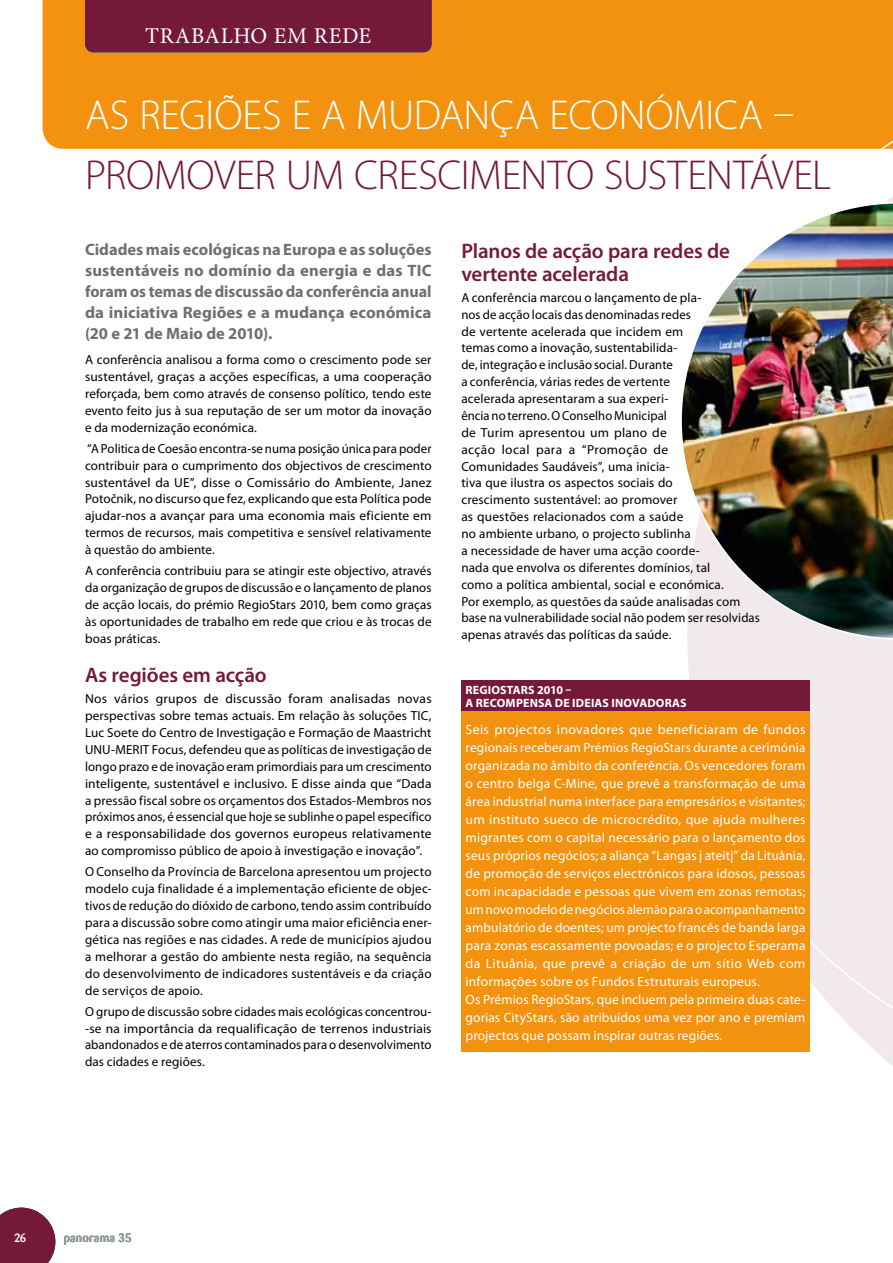
<style>
.page{position:relative;width:893px;height:1263px;background:#fff}
.page>*{position:absolute;margin:0;border:0;box-sizing:border-box;transform-origin:0 0}
.t1{font:300 42px "Myriad Pro";color:#75193a}
.t2{font:300 42px "Myriad Pro";color:#fff}
.t3{font:22.5px "Minion Pro";letter-spacing:.025em;color:#fff}
.t4{font:600 21px/22.5px "Myriad Pro";letter-spacing:-.005em;color:#75193a}
.t5{font:700 16.5px/21px "Myriad Pro";color:#6f6f6e;text-align:justify}
.t6{font:13.5px/18px "Myriad Pro";letter-spacing:.01em;color:#fff}
.t7{font:13.2px/16.8px "Myriad Pro";letter-spacing:.01em;color:#000;text-align:justify}
.t8{font:700 12px/13.5px "Myriad Pro";letter-spacing:.015em;color:#fff}
.t9{font:500 12px "Barmeno";letter-spacing:.02em;color:#90989c}
.t10{font:500 12px "Barmeno";color:#fff}
</style>
<div class="page">
<div style="left:43px;top:0;width:850px;height:149px;background:#f3920f"></div>
<svg style="left:658px;top:57px;width:235px;height:1009px"></svg>
<img style="left:680px;top:202px;width:213px;height:438px">
<svg style="left:0;top:1208px;width:55px;height:55px;background:#82304e"></svg>
<div style="left:85px;top:0;width:347px;height:52px;background:#75193a"></div>
<div style="left:461px;top:680px;width:349px;height:31px;background:#75193a"></div>
<div style="left:461px;top:711px;width:349px;height:340px;background:#f3920f"></div>
<h2 class="t3" style="left:145px;top:21px;width:228px">TRABALHO EM REDE</h2>
<h1 class="t2" style="left:85px;top:92px;width:73px">AS REGI</h1>
<h1 class="t2" style="left:214px;top:92px;width:169px">ÕES EAMUDANÇA</h1>
<h1 class="t2" style="left:549px;top:92px;width:24px">ECON</h1>
<h1 class="t2" style="left:645px;top:92px;width:51px">ÓMICA</h1>
<h1 class="t2" style="left:773px;top:92px;width:22px">–</h1>
<h1 class="t1" style="left:85px;top:152px;width:25px">PROMOVER</h1>
<h1 class="t1" style="left:286px;top:152px;width:91px">UM CRESCIMENTO</h1>
<h1 class="t1" style="left:604px;top:152px;width:22px">SUSTENTÁVEL</h1>
<p class="t5" style="left:85px;top:238px;width:348px">Cidades mais ecológicas na Europa e as soluções sustentáveis no domínio da energia e das TIC foram os temas de discussão da conferência anual da iniciativa Regiões e a mudança económica (20 e 21 de Maio de 2010).</p>
<p class="t7" style="left:85px;top:351px;width:348px">A conferência analisou a forma como o crescimento pode ser sustentável, graças a acções específicas, a uma cooperação reforçada, bem como através de consenso político, tendo este evento feito jus à sua reputação de ser um motor da inovação e da modernização económica.</p>
<p class="t7" style="left:85px;top:440px;width:348px">“A Politica de Coesão encontra-se numa posição única para poder contribuir para o cumprimento dos objectivos de crescimento sustentável da UE”, disse o Comissário do Ambiente, Janez Potočnik, no discurso que fez, explicando que esta Política pode ajudar-nos a avançar para uma economia mais eficiente em termos de recursos, mais competitiva e sensível relativamente à questão do ambiente.</p>
<p class="t7" style="left:85px;top:562px;width:348px">A conferência contribuiu para se atingir este objectivo, através da organização de grupos de discussão e o lançamento de planos de acção locais, do prémio RegioStars 2010, bem como graças às oportunidades de trabalho em rede que criou e às trocas de boas práticas.</p>
<h3 class="t4" style="left:85px;top:663px;width:183px">As regiões em acção</h3>
<p class="t7" style="left:85px;top:690px;width:348px">Nos vários grupos de discussão foram analisadas novas perspectivas sobre temas actuais. Em relação às soluções TIC, Luc Soete do Centro de Investigação e Formação de Maastricht UNU-MERIT Focus, defendeu que as políticas de investigação de longo prazo e de inovação eram primordiais para um crescimento inteligente, sustentável e inclusivo. E disse ainda que “Dada a pressão fiscal sobre os orçamentos dos Estados-Membros nos próximos anos, é essencial que hoje se sublinhe o papel específico e a responsabilidade dos governos europeus relativamente ao compromisso público de apoio à investigação e inovação”.</p>
<p class="t7" style="left:85px;top:863px;width:348px">O Conselho da Província de Barcelona apresentou um projecto modelo cuja finalidade é a implementação eficiente de objec&shy;tivos de redução do dióxido de carbono, tendo assim contribuído para a discussão sobre como atingir uma maior eficiência ener&shy;gética nas regiões e nas cidades. A rede de municípios ajudou a melhorar a gestão do ambiente nesta região, na sequência do desenvolvimento de indicadores sustentáveis e da criação de serviços de apoio.</p>
<p class="t7" style="left:85px;top:1002px;width:348px">O grupo de discussão sobre cidades mais ecológicas concentrou--se na importância da requalificação de terrenos industriais abandonados e de aterros contaminados para o desenvolvimento das cidades e regiões.</p>
<h3 class="t4" style="left:461px;top:239px;width:270px">Planos de acção para redes de vertente acelerada</h3>
<p class="t7" style="left:461px;top:289px;width:300px;text-align:left">A conferência marcou o lançamento de pla-<br>nos de acção locais das denominadas redes<br>de vertente acelerada que incidem em<br>temas como a inovação, sustentabilida-<br>de, integração e inclusão social. Durante<br>a conferência, várias redes de vertente<br>acelerada apresentaram a sua experi-<br>ência no terreno. O Conselho Municipal<br>de Turim apresentou um plano de<br>acção local para a “Promoção de<br>Comunidades Saudáveis”, uma inicia-<br>tiva que ilustra os aspectos sociais do<br>crescimento sustentável: ao promover<br>as questões relacionados com a saúde<br>no ambiente urbano, o projecto sublinha<br>a necessidade de haver uma acção coorde-<br>nada que envolva os diferentes domínios, tal<br>como a política ambiental, social e económica.<br>Por exemplo, as questões da saúde analisadas com base na vulnerabilidade social não podem ser resolvidas apenas através das políticas da saúde.</p>
<p class="t8" style="left:466px;top:682px;width:107px">RegioStars 2010 – a recompe</p>
<p class="t8" style="left:530px;top:696px;width:50px">nsadeideias</p>
<p class="t8" style="left:611px;top:696px;width:22px">inovado</p>
<p class="t8" style="left:665px;top:696px;width:16px">ras</p>
<p class="t6" style="left:466px;top:720px;width:341px">Seis projectos inovadores que beneficiaram de fundos regionais receberam Prémios RegioStars durante a cerimónia organizada no âmbito da conferência. Os vencedores foram o centro belga C-Mine, que prevê a transformação de uma área industrial numa interface para empresários e visitantes; um instituto sueco de microcrédito, que ajuda mulheres migrantes com o capital necessário para o lançamento dos seus próprios negócios; a aliança “Langas į ateitį” da Lituânia, de promoção de serviços electrónicos para idosos, pessoas com incapacidade e pessoas que vivem em zonas remotas; um novo modelo de negócios alemão para o acompanhamento ambulatório de doentes; um projecto francês de banda larga para zonas escassamente povoadas; e o projecto Esperama da Lituânia, que prevê a criação de um sítio Web com informações sobre os Fundos Estruturais europeus.<br>Os Prémios RegioStars, que incluem pela primeira duas cate&shy;gorias CityStars, são atribuídos uma vez por ano e premiam projectos que possam inspirar outras regiões.</p>
<p class="t10" style="left:14px;top:1231px;width:14px">26</p>
<p class="t9" style="left:64px;top:1230px;width:69px">panorama 35</p>
</div>
